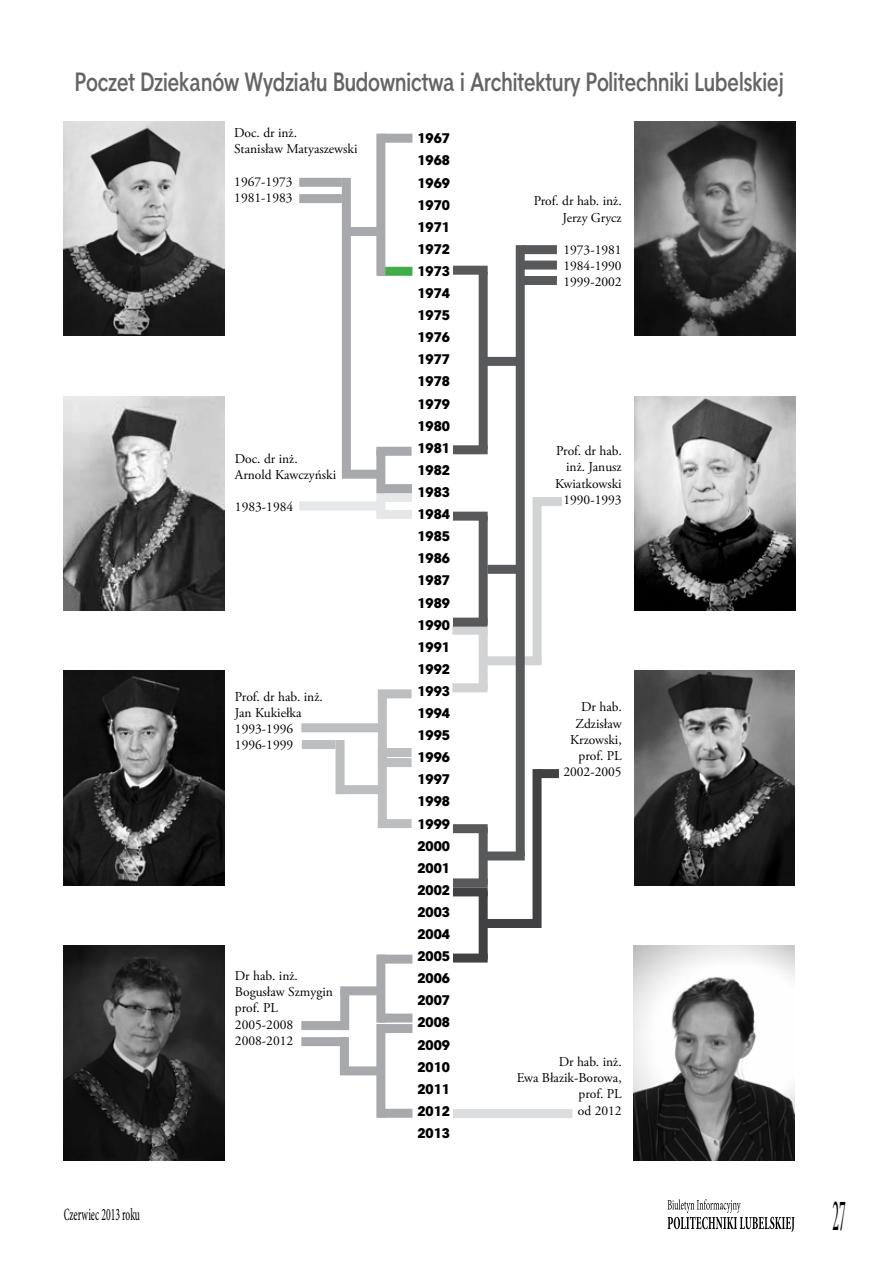
<style>
.page{position:relative;width:893px;height:1263px;background:#fff}
.page>*{position:absolute;margin:0;border:0;box-sizing:border-box;transform-origin:0 0}
.t1{font:condensed 45px "Minion Pro";color:#000;scale:.33 1}
.t2{font:700 25.5px "Straight Cnd EFN";color:#636466}
.t3{font:condensed 17.4px "Minion Pro";color:#000;scale:.6 1}
.t4{font:13.5px/16.2px "Adobe Garamond Pro";color:#000}
.t5{font:13.5px/22px "Straight Cnd EFN Heavy";color:#000;text-align:justify;scale:1.33 1}
</style>
<div class="page">
<svg style="left:668px;top:1199px;width:127px;height:33px"></svg>
<img style="left:64px;top:396px;width:161px;height:214px">
<img style="left:64px;top:946px;width:161px;height:214px">
<img style="left:634px;top:946px;width:161px;height:214px">
<img style="left:64px;top:671px;width:161px;height:214px">
<img style="left:634px;top:396px;width:161px;height:214px">
<img style="left:634px;top:121px;width:161px;height:215px">
<img style="left:64px;top:121px;width:161px;height:215px">
<img style="left:634px;top:671px;width:161px;height:214px">
<div style="left:378px;top:267px;width:34px;height:9px;background:#41ad49"></div>
<div style="left:378px;top:955px;width:34px;height:9px;background:#a7a9ac"></div>
<div style="left:453px;top:1109px;width:119px;height:9px;background:#dcddde"></div>
<div style="left:378px;top:493px;width:34px;height:9px;background:#e6e7e8"></div>
<div style="left:376px;top:493px;width:9px;height:26px;background:#e6e7e8"></div>
<div style="left:378px;top:510px;width:34px;height:9px;background:#e6e7e8"></div>
<div style="left:299px;top:501px;width:79px;height:9px;background:#e6e7e8"></div>
<div style="left:452px;top:626px;width:36px;height:9px;background:#d1d3d4"></div>
<div style="left:479px;top:629px;width:9px;height:60px;background:#d1d3d4"></div>
<div style="left:452px;top:683px;width:35px;height:9px;background:#d1d3d4"></div>
<div style="left:485px;top:656px;width:57px;height:9px;background:#d1d3d4"></div>
<div style="left:533px;top:497px;width:9px;height:167px;background:#d1d3d4"></div>
<div style="left:540px;top:497px;width:22px;height:9px;background:#d1d3d4"></div>
<div style="left:453px;top:266px;width:35px;height:9px;background:#58595b"></div>
<div style="left:479px;top:272px;width:9px;height:177px;background:#58595b"></div>
<div style="left:453px;top:445px;width:35px;height:9px;background:#58595b"></div>
<div style="left:453px;top:512px;width:35px;height:9px;background:#58595b"></div>
<div style="left:479px;top:516px;width:9px;height:109px;background:#58595b"></div>
<div style="left:453px;top:618px;width:34px;height:9px;background:#58595b"></div>
<div style="left:453px;top:824px;width:35px;height:9px;background:#58595b"></div>
<div style="left:479px;top:827px;width:9px;height:58px;background:#58595b"></div>
<div style="left:453px;top:878px;width:35px;height:9px;background:#58595b"></div>
<div style="left:487px;top:565px;width:33px;height:9px;background:#58595b"></div>
<div style="left:523px;top:245px;width:34px;height:9px;background:#58595b"></div>
<div style="left:485px;top:851px;width:40px;height:9px;background:#58595b"></div>
<div style="left:516px;top:245px;width:9px;height:611px;background:#58595b"></div>
<div style="left:485px;top:357px;width:38px;height:9px;background:#58595b"></div>
<div style="left:523px;top:276px;width:34px;height:9px;background:#58595b"></div>
<div style="left:523px;top:261px;width:34px;height:9px;background:#58595b"></div>
<div style="left:378px;top:134px;width:34px;height:9px;background:#a7a9ac"></div>
<div style="left:376px;top:134px;width:9px;height:142px;background:#a7a9ac"></div>
<div style="left:376px;top:447px;width:36px;height:9px;background:#a7a9ac"></div>
<div style="left:376px;top:449px;width:9px;height:44px;background:#a7a9ac"></div>
<div style="left:378px;top:484px;width:34px;height:9px;background:#a7a9ac"></div>
<div style="left:342px;top:470px;width:38px;height:9px;background:#a7a9ac"></div>
<div style="left:342px;top:178px;width:9px;height:294px;background:#a7a9ac"></div>
<div style="left:299px;top:194px;width:43px;height:9px;background:#a7a9ac"></div>
<div style="left:299px;top:178px;width:43px;height:9px;background:#a7a9ac"></div>
<div style="left:347px;top:227px;width:33px;height:9px;background:#a7a9ac"></div>
<div style="left:378px;top:689px;width:34px;height:9px;background:#bcbec0"></div>
<div style="left:378px;top:692px;width:9px;height:136px;background:#bcbec0"></div>
<div style="left:378px;top:748px;width:34px;height:9px;background:#bcbec0"></div>
<div style="left:378px;top:758px;width:34px;height:9px;background:#bcbec0"></div>
<div style="left:378px;top:819px;width:34px;height:9px;background:#bcbec0"></div>
<div style="left:301px;top:723px;width:79px;height:9px;background:#bcbec0"></div>
<div style="left:341px;top:785px;width:39px;height:9px;background:#bcbec0"></div>
<div style="left:336px;top:740px;width:9px;height:54px;background:#bcbec0"></div>
<div style="left:302px;top:740px;width:34px;height:9px;background:#bcbec0"></div>
<div style="left:453px;top:887px;width:35px;height:9px;background:#414042"></div>
<div style="left:479px;top:891px;width:9px;height:68px;background:#414042"></div>
<div style="left:453px;top:953px;width:35px;height:9px;background:#414042"></div>
<div style="left:533px;top:769px;width:9px;height:159px;background:#414042"></div>
<div style="left:485px;top:919px;width:52px;height:9px;background:#414042"></div>
<div style="left:537px;top:769px;width:22px;height:9px;background:#414042"></div>
<div style="left:376px;top:955px;width:9px;height:67px;background:#a7a9ac"></div>
<div style="left:378px;top:1013px;width:34px;height:9px;background:#a7a9ac"></div>
<div style="left:378px;top:1024px;width:34px;height:9px;background:#a7a9ac"></div>
<div style="left:376px;top:1024px;width:9px;height:94px;background:#a7a9ac"></div>
<div style="left:378px;top:1109px;width:34px;height:9px;background:#a7a9ac"></div>
<div style="left:340px;top:986px;width:40px;height:9px;background:#a7a9ac"></div>
<div style="left:301px;top:1021px;width:47px;height:9px;background:#a7a9ac"></div>
<div style="left:340px;top:1066px;width:38px;height:9px;background:#a7a9ac"></div>
<div style="left:301px;top:1037px;width:47px;height:9px;background:#a7a9ac"></div>
<div style="left:340px;top:991px;width:9px;height:39px;background:#a7a9ac"></div>
<div style="left:340px;top:1037px;width:9px;height:34px;background:#a7a9ac"></div>
<h2 class="t2" style="left:75px;top:67px;width:710px">Poczet Dziekanów Wydziału Budownictwa i Architektury Politechniki Lubelskiej</h2>
<p class="t3" style="left:64px;top:1203px;width:129px">Czerwiec 2013 roku</p>
<p class="t4" style="left:234px;top:125px;width:125px">Doc. dr inż.<br>Stanisław Matyaszewski</p>
<p class="t4" style="left:234px;top:174px;width:60px">1967-1973<br>1981-1983</p>
<p class="t5" style="left:417px;top:127px;width:26px">1967<br>1968<br>1969<br>1970<br>1971<br>1972<br>1973<br>1974<br>1975<br>1976<br>1977<br>1978<br>1979<br>1980<br>1981<br>1982<br>1983<br>1984<br>1985<br>1986<br>1987<br>1989<br>1990<br>1991<br>1992<br>1993<br>1994<br>1995<br>1996<br>1997<br>1998<br>1999<br>2000<br>2001<br>2002<br>2003<br>2004<br>2005<br>2006<br>2007<br>2008<br>2009<br>2010<br>2011<br>2012<br>2013</p>
<p class="t4" style="left:534px;top:193px;width:89px;text-align:right">Prof. dr hab. inż.<br>Jerzy Grycz</p>
<p class="t4" style="left:563px;top:242px;width:60px;text-align:justify">1973-1981<br>1984-1990<br>1999-2002</p>
<p class="t4" style="left:555px;top:443px;width:68px;text-align:right">Prof. dr hab. inż. Janusz<br>Kwiatkowski<br>1990-1993</p>
<p class="t4" style="left:235px;top:451px;width:103px">Doc. dr inż.<br>Arnold Kawczyński</p>
<p class="t4" style="left:235px;top:499px;width:60px">1983-1984</p>
<p class="t4" style="left:235px;top:689px;width:89px">Prof. dr hab. inż.<br>Jan Kukiełka<br>1993-1996<br>1996-1999</p>
<p class="t4" style="left:563px;top:699px;width:60px;text-align:right">Dr hab.<br>Zdzisław<br>Krzowski, prof. PL<br>2002-2005</p>
<p class="t4" style="left:235px;top:968px;width:100px">Dr hab. inż.<br>Bogusław Szmygin prof. PL<br>2005-2008<br>2008-2012</p>
<p class="t4" style="left:517px;top:1054px;width:106px;text-align:right">Dr hab. inż.<br>Ewa Błazik-Borowa, prof. PL<br>od 2012</p>
<h1 class="t1" style="left:832px;top:1189px;width:42px">27</h1>
</div>
